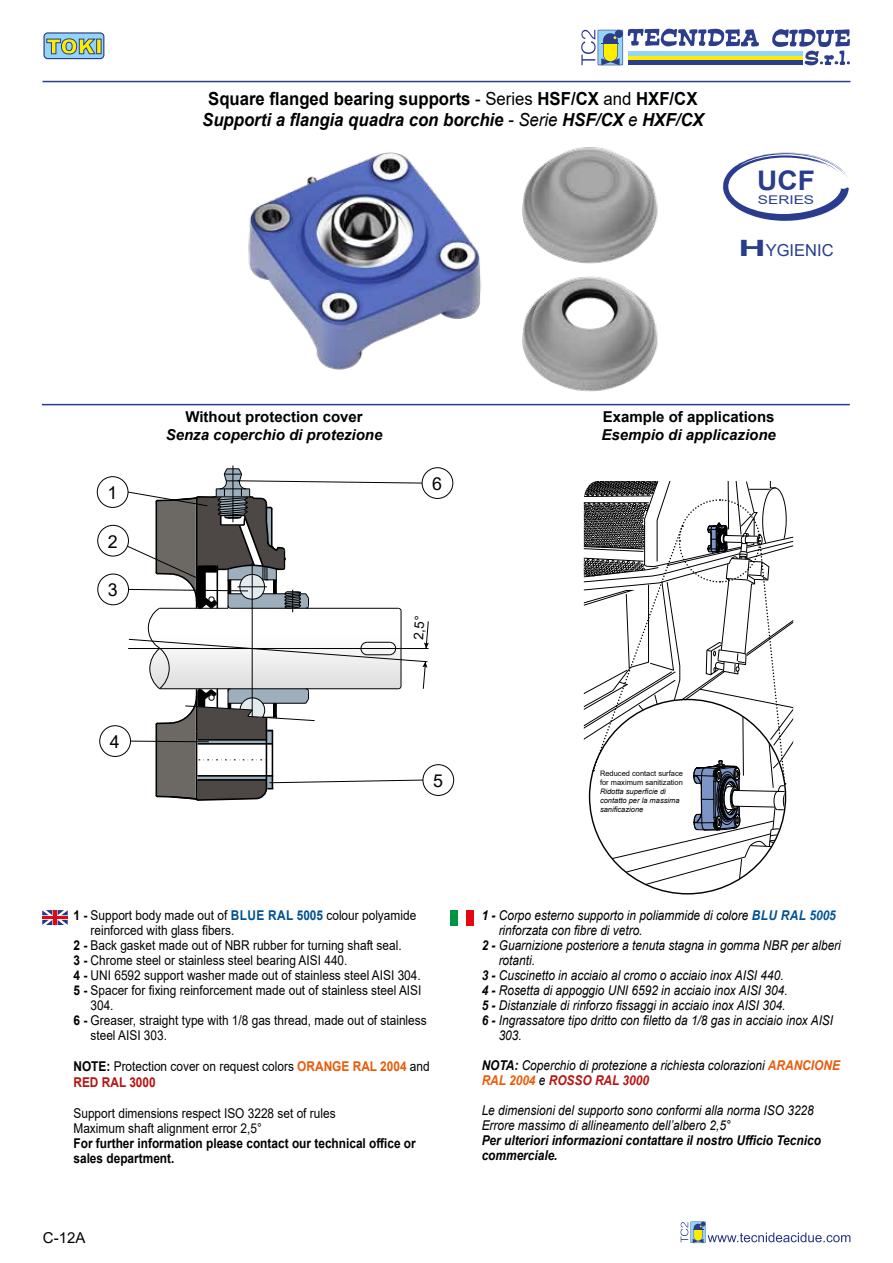
<style>
.page{position:relative;width:893px;height:1263px;background:#fff}
.page>*{position:absolute;margin:0;border:0;box-sizing:border-box;transform-origin:0 0}
.t1{font:700 27px "Arial";color:#2a3d8c;scale:1.04 1}
.t2{font:italic 700 18px/21.6px "Arial";color:#000;text-align:center;scale:.93 1}
.t3{font:17.85px "Arial";color:#000}
.t4{font:16.5px "Arial";color:#2a3d8c}
.t5{font:italic 700 15px "Arial";color:#000}
.t6{font:700 15px "Arial";color:#000}
.t7{font:15px "Arial";color:#000}
.t8{font:italic 13.5px/15px "Arial";color:#000;scale:.88 1}
.t9{font:13.5px/16.2px "Arial";color:#000;scale:.88 1}
.t10{font:700 13.5px/15px "Arial";color:#000;scale:.88 1}
.t11{font:italic 700 13.5px/15px "Arial";color:#000;scale:.88 1}
.t12{font:13.35px "Arial";color:#000}
.t13{font:12px "Arial";color:#2a3d8c;scale:1.28 1}
.t14{font:italic 7.5px/9px "Arial";color:#000}
.t15{font:7.5px/9px "Arial";color:#000}
.s1{font-style:normal}
.s2{font-weight:400;font-style:normal}
.s3{font-weight:400}
.s4{font-weight:700;font-size:22.5px}
.s5{font-weight:700}
.s6{font-weight:700;color:#005192}
.s7{font-weight:700;color:#ea5b0b}
.s8{font-weight:700;color:#b51412}
</style>
<div class="page">
<hr style="left:43px;top:81px;width:807px;height:1px;background:#2a3d8c">
<svg style="left:581px;top:28px;width:179px;height:37px"></svg>
<svg style="left:772px;top:29px;width:78px;height:37px"></svg>
<hr style="left:628px;top:52px;width:174px;height:4px;background:#93d5f6">
<div style="left:628px;top:56px;width:174px;height:5px;background:#ffed00"></div>
<hr style="left:628px;top:61px;width:174px;height:4px;background:#2b3d8b">
<svg style="left:680px;top:1221px;width:170px;height:22px"></svg>
<div style="left:44px;top:33px;width:60px;height:26px;background:#93d5f6;border-radius:4px"></div>
<div style="left:43px;top:32px;width:61px;height:27px;border:1px solid #283583;border-radius:4px"></div>
<svg style="left:46px;top:38px;width:50px;height:17px"></svg>
<svg style="left:96px;top:39px;width:5px;height:15px"></svg>
<hr style="left:42px;top:404px;width:808px;height:1px;background:#2a3d8c">
<hr style="left:53px;top:910px;width:4px;height:15px;background:#e30613">
<hr style="left:42px;top:916px;width:26px;height:3px;background:#e30613">
<svg style="left:42px;top:910px;width:10px;height:15px"></svg>
<svg style="left:58px;top:910px;width:10px;height:15px"></svg>
<div style="left:450px;top:910px;width:8px;height:15px;background:#009641"></div>
<div style="left:466px;top:910px;width:8px;height:15px;background:#e30613"></div>
<hr style="left:233px;top:465px;width:1px;height:57px;background:#000">
<div style="left:97px;top:476px;width:31px;height:32px;border:1px solid #000;border-radius:50%"></div>
<div style="left:97px;top:525px;width:32px;height:31px;border:1px solid #000;border-radius:50%"></div>
<div style="left:97px;top:574px;width:32px;height:31px;border:1px solid #000;border-radius:50%"></div>
<div style="left:99px;top:725px;width:32px;height:32px;border:1px solid #000;border-radius:50%"></div>
<div style="left:423px;top:764px;width:31px;height:32px;border:1px solid #000;border-radius:50%"></div>
<div style="left:422px;top:467px;width:31px;height:32px;border:1px solid #000;border-radius:50%"></div>
<svg style="left:126px;top:468px;width:303px;height:333px"></svg>
<svg style="left:584px;top:481px;width:209px;height:413px"></svg>
<svg style="left:723px;top:152px;width:127px;height:69px"></svg>
<img style="left:248px;top:147px;width:410px;height:245px">
<h2 class="t2" style="left:202px;top:88px;width:541px"><span class="s1">Square flanged bearing supports</span> <span class="s2">- Series</span> <span class="s1">HSF/CX</span> <span class="s2">and</span> <span class="s1">HXF/CX<br></span>Supporti a flangia quadra con borchie <span class="s3">- Serie</span> HSF/CX <span class="s3">e</span> HXF/CX</h2>
<h1 class="t1" style="left:757px;top:161px;width:57px">UCF</h1>
<p class="t13" style="left:758px;top:191px;width:46px">SERIES</p>
<p class="t4" style="left:738px;top:238px;width:97px"><span class="s4">H</span>YGIENIC</p>
<h3 class="t3" style="left:107px;top:480px;width:11px">1</h3>
<h3 class="t3" style="left:108px;top:529px;width:11px">2</h3>
<h3 class="t3" style="left:108px;top:578px;width:11px">3</h3>
<h3 class="t3" style="left:110px;top:729px;width:11px">4</h3>
<p class="t6" style="left:185px;top:406px;width:179px">Without protection cover</p>
<p class="t5" style="left:166px;top:425px;width:218px">Senza coperchio di protezione</p>
<h3 class="t3" style="left:432px;top:471px;width:11px">6</h3>
<p class="t12" style="left:409px;top:639px;width:25px;rotate:-87deg">2,5°</p>
<h3 class="t3" style="left:433px;top:768px;width:11px">5</h3>
<p class="t9" style="left:73px;top:907px;width:391px"><span class="s5">1 -</span> Support body made out of <span class="s6">BLUE RAL 5005</span> colour polyamide</p>
<p class="t9" style="left:90px;top:922px;width:165px">reinforced with glass fibers.</p>
<p class="t9" style="left:73px;top:937px;width:374px"><span class="s5">2 -</span> Back gasket made out of NBR rubber for turning shaft seal.</p>
<p class="t9" style="left:73px;top:952px;width:313px"><span class="s5">3 -</span> Chrome steel or stainless steel bearing AISI 440.</p>
<p class="t9" style="left:73px;top:967px;width:396px"><span class="s5">4 -</span> UNI 6592 support washer made out of stainless steel AISI 304.</p>
<p class="t9" style="left:73px;top:982px;width:397px"><span class="s5">5 -</span> Spacer for fixing reinforcement made out of stainless steel AISI</p>
<p class="t9" style="left:90px;top:997px;width:28px">304.</p>
<p class="t9" style="left:73px;top:1012px;width:403px"><span class="s5">6 -</span> Greaser, straight type with 1/8 gas thread, made out of stainless</p>
<p class="t9" style="left:90px;top:1027px;width:89px">steel AISI 303.</p>
<p class="t9" style="left:73px;top:1058px;width:406px"><span class="s5">NOTE:</span> Protection cover on request colors <span class="s7">ORANGE RAL 2004</span> and<br><span class="s8">RED RAL 3000</span></p>
<p class="t9" style="left:73px;top:1105px;width:299px;line-height:15px">Support dimensions respect ISO 3228 set of rules<br>Maximum shaft alignment error 2,5°</p>
<p class="t10" style="left:73px;top:1135px;width:390px">For further information please contact our technical office or sales department.</p>
<p class="t7" style="left:43px;top:1227px;width:44px">C-12A</p>
<p class="t6" style="left:603px;top:406px;width:173px">Example of applications</p>
<p class="t5" style="left:602px;top:425px;width:176px">Esempio di applicazione</p>
<p class="t15" style="left:600px;top:769px;width:84px">Reduced contact surface for maximum sanitization</p>
<p class="t14" style="left:600px;top:787px;width:81px">Ridotta superficie di contatto per la massima sanificazione</p>
<p class="t8" style="left:482px;top:908px;width:404px"><span class="s5">1 -</span> Corpo esterno supporto in poliammide di colore <span class="s6">BLU RAL 5005</span></p>
<p class="t8" style="left:499px;top:923px;width:165px">rinforzata con fibre di vetro.</p>
<p class="t8" style="left:482px;top:938px;width:410px"><span class="s5">2 -</span> Guarnizione posteriore a tenuta stagna in gomma NBR per alberi</p>
<p class="t8" style="left:499px;top:953px;width:43px">rotanti.</p>
<p class="t8" style="left:482px;top:968px;width:345px"><span class="s5">3 -</span> Cuscinetto in acciaio al cromo o acciaio inox AISI 440.</p>
<p class="t8" style="left:482px;top:983px;width:349px"><span class="s5">4 -</span> Rosetta di appoggio UNI 6592 in acciaio inox AISI 304.</p>
<p class="t8" style="left:482px;top:998px;width:347px"><span class="s5">5 -</span> Distanziale di rinforzo fissaggi in acciaio inox AISI 304.</p>
<p class="t8" style="left:482px;top:1013px;width:401px"><span class="s5">6 -</span> Ingrassatore tipo dritto con filetto da 1/8 gas in acciaio inox AISI</p>
<p class="t8" style="left:499px;top:1028px;width:28px">303.</p>
<p class="t8" style="left:482px;top:1058px;width:409px"><span class="s5">NOTA:</span> Coperchio di protezione a richiesta colorazioni <span class="s7">ARANCIONE<br>RAL 2004</span> e <span class="s8">ROSSO RAL 3000</span></p>
<p class="t8" style="left:482px;top:1103px;width:379px">Le dimensioni del supporto sono conformi alla norma ISO 3228<br>Errore massimo di allineamento dell’albero 2,5°</p>
<p class="t11" style="left:482px;top:1133px;width:387px">Per ulteriori informazioni contattare il nostro Ufficio Tecnico commerciale.</p>
</div>
